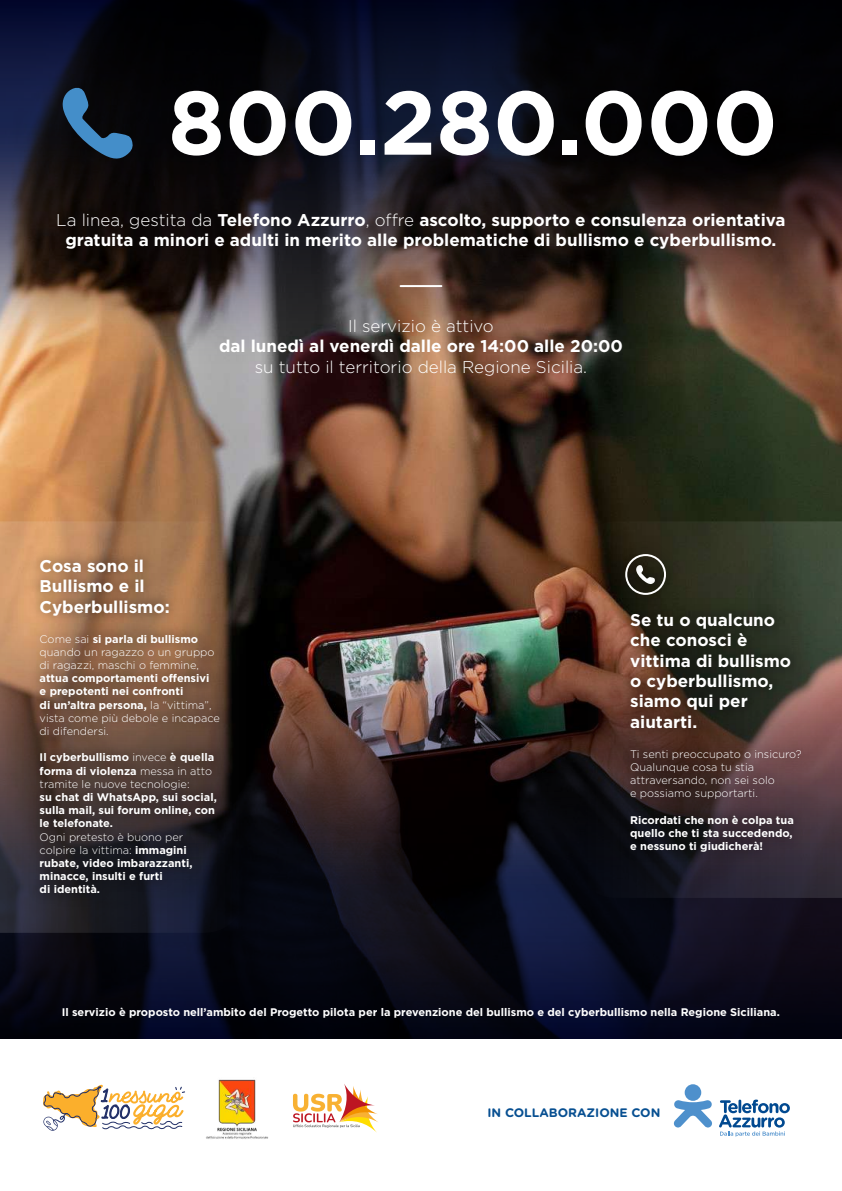
<style>
.page{position:relative;width:842px;height:1191px;background:#fff}
.page>*{position:absolute;margin:0;border:0;box-sizing:border-box;transform-origin:0 0}
.t1{font:700 90px "Gotham";color:#fff}
.t2{font:700 17px/20.4px "Gotham";color:#fff}
.t3{font:300 17px "Gotham";color:#fff}
.t4{font:700 12.3px "Gotham Rounded";color:#074f91}
.t5{font:700 11px/13.2px "Gotham";color:#fff}
.t6{font:300 11px/13.2px "Gotham";color:#fff}
.s1{font-weight:300}
.s2{font-weight:700}
</style>
<div class="page">
<img style="left:0;top:365px;width:842px;height:230px">
<img style="left:0;top:0;width:842px;height:365px">
<img style="left:0;top:595px;width:842px;height:443px">
<svg style="left:43px;top:1084px;width:142px;height:47px"></svg>
<svg style="left:719px;top:1099px;width:71px;height:37px"></svg>
<div style="left:685px;top:1084px;width:16px;height:16px;background:#4e90cc;border-radius:50%"></div>
<svg style="left:674px;top:1099px;width:38px;height:28px"></svg>
<svg style="left:293px;top:1084px;width:85px;height:48px"></svg>
<img style="left:206px;top:1079px;width:62px;height:60px">
<svg style="left:0;top:521px;width:247px;height:412px"></svg>
<svg style="left:573px;top:521px;width:269px;height:377px"></svg>
<svg style="left:62px;top:87px;width:71px;height:74px"></svg>
<hr style="left:401px;top:285px;width:40px;height:2px;background:#fff">
<img style="left:608px;top:537px;width:75px;height:75px">
<div style="left:625px;top:554px;width:41px;height:41px;border:2px solid #fff;border-radius:50%"></div>
<img style="left:613px;top:594px;width:214px;height:384px">
<img style="left:23px;top:540px;width:217px;height:383px">
<h1 class="t1" style="left:168px;top:71px;width:611px">800.280.000</h1>
<h2 class="t2" style="left:56px;top:209px;width:731px;text-align:center"><span class="s1">La linea, gestita da</span> Telefono Azzurro<span class="s1">, offre</span> ascolto, supporto e consulenza orientativa gratuita a minori e adulti in merito alle problematiche di bullismo e cyberbullismo.</h2>
<h2 class="t3" style="left:348px;top:317px;width:147px">Il servizio è attivo</h2>
<h2 class="t2" style="left:219px;top:336px;width:405px">dal lunedì al venerdì dalle ore 14:00 alle 20:00</h2>
<h2 class="t3" style="left:255px;top:357px;width:334px">su tutto il territorio della Regione Sicilia.</h2>
<h2 class="t2" style="left:40px;top:555px;width:132px">Cosa sono il<br>Bullismo e il<br>Cyberbullismo:</h2>
<p class="t6" style="left:40px;top:632px;width:176px">Come sai <span class="s2">si parla di bullismo </span>quando un ragazzo o un gruppo di ragazzi, maschi o femmine,</p>
<p class="t5" style="left:40px;top:671px;width:182px">attua comportamenti offensivi<br>e prepotenti nei confronti<br>di un’altra persona, <span class="s1">la “vittima”, vista come più debole e incapace di difendersi.</span></p>
<p class="t6" style="left:40px;top:750px;width:176px"><span class="s2">Il cyberbullismo</span> invece <span class="s2">è quella forma di violenza</span> messa in atto tramite le nuove tecnologie:</p>
<p class="t5" style="left:40px;top:790px;width:179px">su chat di WhatsApp, sui social, sulla mail, sui forum online, con le telefonate.</p>
<p class="t5" style="left:40px;top:830px;width:154px"><span class="s1">Ogni pretesto è buono per colpire la vittima:</span> immagini rubate, video imbarazzanti, minacce, insulti e furti<br>di identità.</p>
<h2 class="t2" style="left:630px;top:609px;width:163px">Se tu o qualcuno che conosci è vittima di bullismo o cyberbullismo, siamo qui per aiutarti.</h2>
<p class="t6" style="left:630px;top:747px;width:173px">Ti senti preoccupato o insicuro?<br>Qualunque cosa tu stia attraversando, non sei solo<br>e possiamo supportarti.</p>
<p class="t5" style="left:630px;top:813px;width:165px;text-align:justify">Ricordati che non è colpa tua quello che ti sta succedendo, e nessuno ti giudicherà!</p>
<p class="t5" style="left:62px;top:1004px;width:719px">Il servizio è proposto nell’ambito del Progetto pilota per la prevenzione del bullismo e del cyberbullismo nella Regione Siciliana.</p>
<p class="t4" style="left:487px;top:1103px;width:175px">IN COLLABORAZIONE CON</p>
</div>
